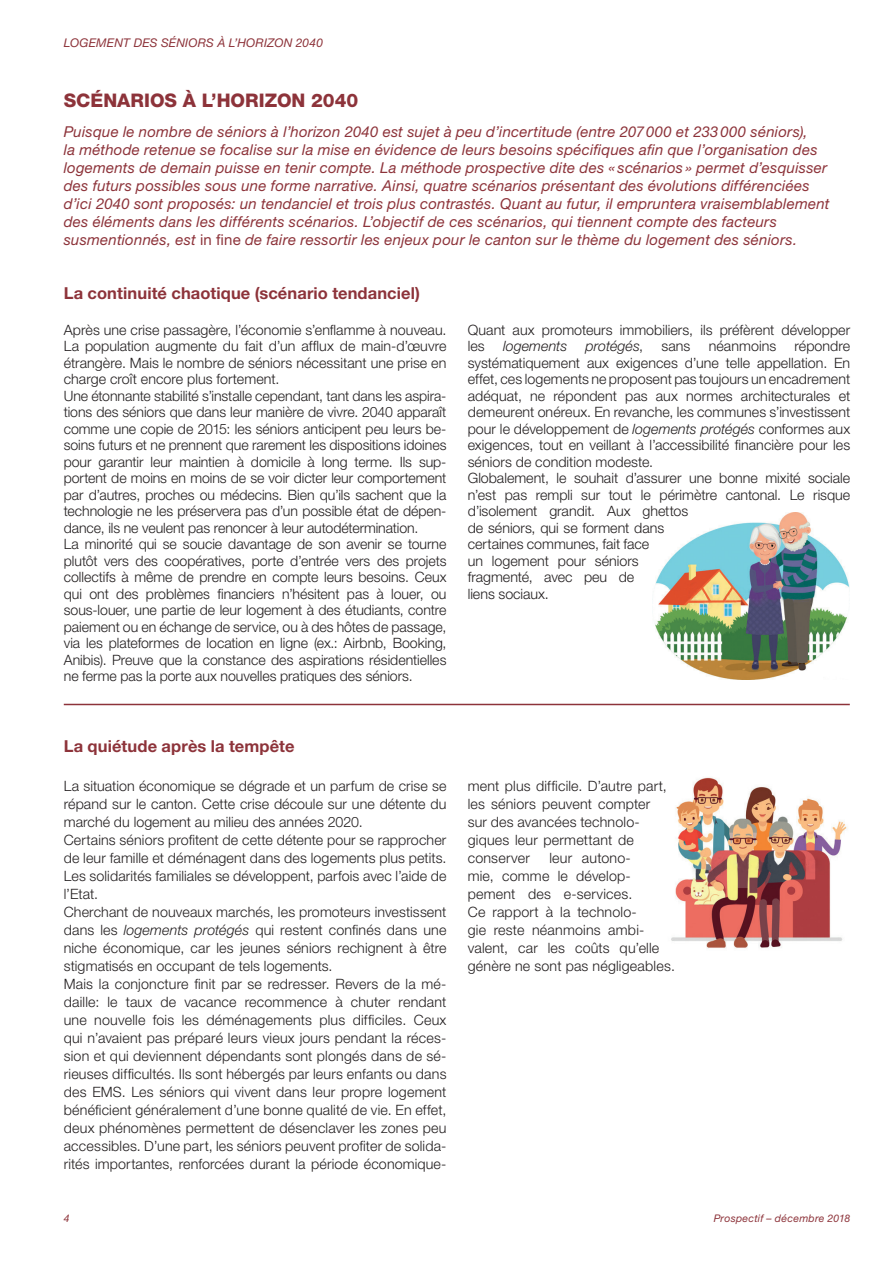
<style>
.page{position:relative;width:893px;height:1263px;background:#fff}
.page>*{position:absolute;margin:0;border:0;box-sizing:border-box;transform-origin:0 0}
.t1{font:800 18.75px "Helvetica Neue LT Pro";color:#8d333a}
.t2{font:700 16.5px "Helvetica Neue LT Pro";letter-spacing:.005em;color:#8d333a}
.t3{font:italic 15px/18px "Helvetica Neue LT Pro";letter-spacing:.015em;color:#8d333a}
.t4{font:300 14.25px/16.5px "Helvetica Neue LT Pro";letter-spacing:.005em;color:#231f20}
.t5{font:italic 300 14.25px "Helvetica Neue LT Pro";letter-spacing:.005em;color:#231f20}
.t6{font:italic 12px "Helvetica Neue LT Pro";letter-spacing:.015em;color:#8d333a}
.t7{font:italic 10.5px "Helvetica Neue LT Pro";letter-spacing:.025em;color:#8d333a}
.s1{font-style:normal}
.s2{font-style:italic}
</style>
<div class="page">
<img style="left:671px;top:777px;width:176px;height:172px">
<hr style="left:64px;top:704px;width:786px;height:1px;background:#8d333a">
<img style="left:655px;top:513px;width:195px;height:167px">
<p class="t6" style="left:64px;top:35px;width:261px">LOGEMENT DES SÉNIORS À L’HORIZON 2040</p>
<h1 class="t1" style="left:64px;top:89px;width:296px">SCÉNARIOS À L’HORIZON 2040</h1>
<p class="t3" style="left:64px;top:123px;width:767px">Puisque le nombre de séniors à l’horizon 2040 est sujet à peu d’incertitude (entre 207000 et 233000 séniors),<br>la méthode retenue se focalise sur la mise en évidence de leurs besoins spécifiques afin que l’organisation des logements de demain puisse en tenir compte. La méthode prospective dite des « scénarios » permet d’esquisser des futurs possibles sous une forme narrative. Ainsi, quatre scénarios présentant des évolutions différenciées d’ici 2040 sont proposés: un tendanciel et trois plus contrastés. Quant au futur, il empruntera vraisemblablement des éléments dans les différents scénarios. L’objectif de ces scénarios, qui tiennent compte des facteurs susmentionnés, est <span class="s1">in fine</span> de faire ressortir les enjeux pour le canton sur le thème du logement des séniors.</p>
<p class="t2" style="left:64px;top:283px;width:358px">La continuité chaotique (scénario tendanciel)</p>
<p class="t4" style="left:64px;top:321px;width:384px">Après une crise passagère, l’économie s’enflamme à nouveau.<br>La population augmente du fait d’un afflux de main-d’œuvre étrangère. Mais le nombre de séniors nécessitant une prise en charge croît encore plus fortement.<br>Une étonnante stabilité s’installe cependant, tant dans les aspira&shy;tions des séniors que dans leur manière de vivre. 2040 apparaît comme une copie de 2015: les séniors anticipent peu leurs be&shy;soins futurs et ne prennent que rarement les dispositions idoines pour garantir leur maintien à domicile à long terme. Ils sup&shy;portent de moins en moins de se voir dicter leur comportement par d’autres, proches ou médecins. Bien qu’ils sachent que la technologie ne les préservera pas d’un possible état de dépen&shy;dance, ils ne veulent pas renoncer à leur autodétermination.<br>La minorité qui se soucie davantage de son avenir se tourne plutôt vers des coopératives, porte d’entrée vers des projets collectifs à même de prendre en compte leurs besoins. Ceux qui ont des problèmes financiers n’hésitent pas à louer, ou sous-louer, une partie de leur logement à des étudiants, contre paiement ou en échange de service, ou à des hôtes de passage, via les plateformes de location en ligne (ex.: Airbnb, Booking, Anibis). Preuve que la constance des aspirations résidentielles ne ferme pas la porte aux nouvelles pratiques des séniors.</p>
<p class="t4" style="left:468px;top:321px;width:384px">Quant aux promoteurs immobiliers, ils préfèrent développer les</p>
<p class="t5" style="left:503px;top:338px;width:66px">logements</p>
<p class="t5" style="left:586px;top:338px;width:59px">protégés<span class="s1">,</span></p>
<p class="t4" style="left:661px;top:337px;width:30px">sans</p>
<p class="t4" style="left:709px;top:337px;width:69px">néanmoins</p>
<p class="t4" style="left:468px;top:337px;width:384px;text-indent:327px">répondre systématiquement aux exigences d’une telle appellation. En effet, ces logements ne proposent pas toujours un encadrement adéquat, ne répondent pas aux normes architecturales et demeurent onéreux. En revanche, les communes s’investissent pour le développement de <span class="s2">logements protégés</span> conformes aux exigences, tout en veillant à l’accessibilité financière pour les séniors de condition modeste.<br>Globalement, le souhait d’assurer une bonne mixité sociale n’est pas rempli sur tout le périmètre cantonal. Le risque d’isolement grandit. Aux ghettos<br>de séniors, qui se forment dans<br>certaines communes, fait face<br>un logement pour séniors<br>fragmenté, avec peu de<br>liens sociaux.</p>
<p class="t2" style="left:64px;top:736px;width:232px">La quiétude après la tempête</p>
<p class="t4" style="left:64px;top:777px;width:384px;line-height:18px">La situation économique se dégrade et un parfum de crise se répand sur le canton. Cette crise découle sur une détente du marché du logement au milieu des années 2020.<br>Certains séniors profitent de cette détente pour se rapprocher de leur famille et déménagent dans des logements plus petits.<br>Les solidarités familiales se développent, parfois avec l’aide de l’Etat.<br>Cherchant de nouveaux marchés, les promoteurs investissent dans les <span class="s2">logements protégés</span> qui restent confinés dans une niche économique, car les jeunes séniors rechignent à être stigmatisés en occupant de tels logements.<br>Mais la conjoncture finit par se redresser. Revers de la mé&shy;daille: le taux de vacance recommence à chuter rendant une nouvelle fois les déménagements plus difficiles. Ceux qui n’avaient pas préparé leurs vieux jours pendant la réces&shy;sion et qui deviennent dépendants sont plongés dans de sé&shy;rieuses difficultés. Ils sont hébergés par leurs enfants ou dans des EMS. Les séniors qui vivent dans leur propre logement bénéficient généralement d’une bonne qualité de vie. En effet, deux phénomènes permettent de désenclaver les zones peu accessibles. D’une part, les séniors peuvent profiter de solida&shy;rités importantes, renforcées durant la période économique-</p>
<p class="t4" style="left:468px;top:777px;width:201px;line-height:18px">ment plus difficile. D’autre part, les séniors peuvent compter sur des avancées technolo&shy;giques leur permettant de conserver</p>
<p class="t4" style="left:468px;top:849px;width:209px;line-height:18px;text-indent:82px">leur autono-<br>mie, comme le dévelop&shy;pement des e-services.<br>Ce rapport à la technolo-<br>gie reste néanmoins ambi&shy;valent, car les coûts qu’elle génère ne sont pas négligeables.</p>
<p class="t7" style="left:64px;top:1211px;width:7px">4</p>
<p class="t7" style="left:714px;top:1211px;width:138px">Prospectif – décembre 2018</p>
</div>
